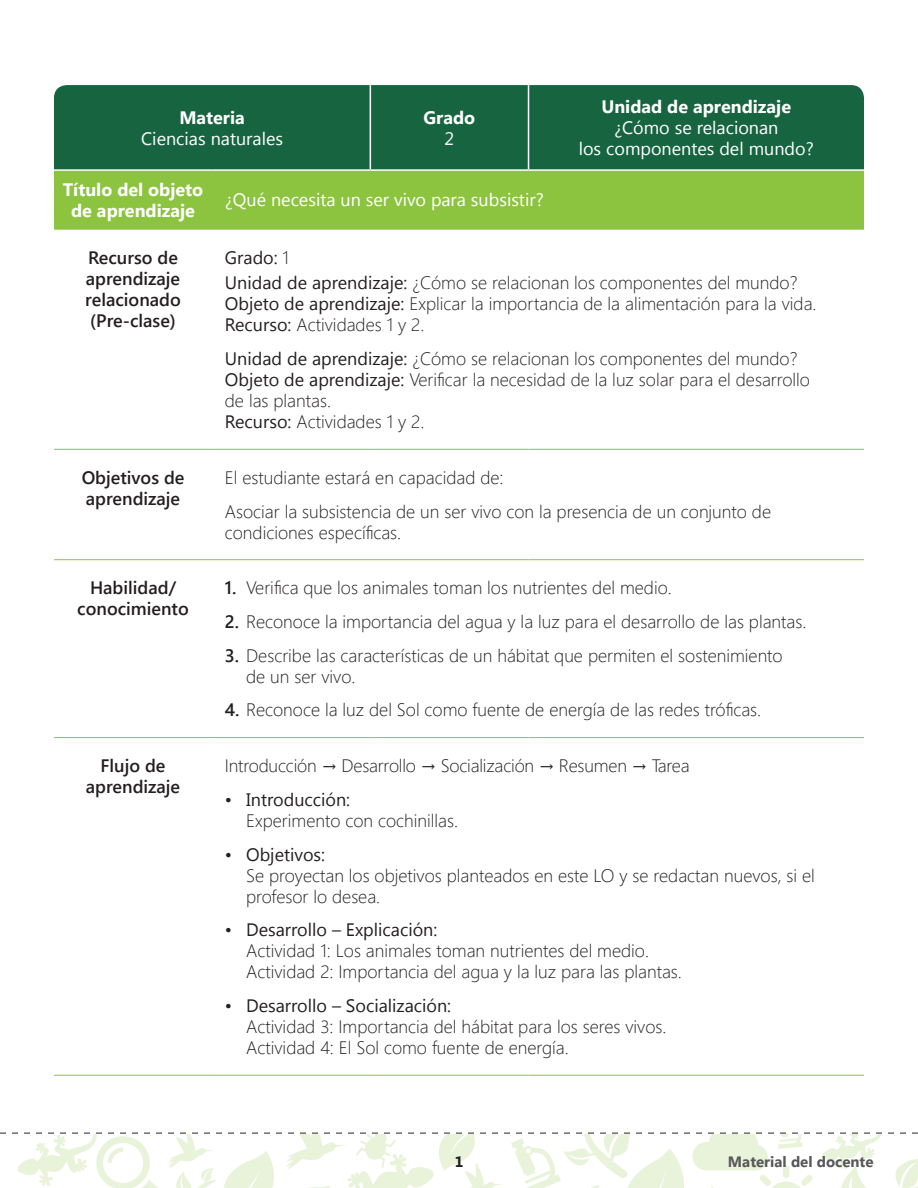
<style>
.page{position:relative;width:918px;height:1188px;background:#fff}
.page>*{position:absolute;margin:0;border:0;box-sizing:border-box;transform-origin:0 0}
.t1{font:300 18px/21px "Segoe UI";color:#231f20}
.t2{font:600 18px/21px "Segoe UI";color:#231f20}
.t3{font:18px/21px "Segoe UI";color:#fff;text-align:center}
.t4{font:18px "Segoe UI";color:#231f20}
.t5{font:700 18px/21px "Segoe UI";color:#fff;text-align:center}
.t6{font:700 15px "Segoe UI";color:#57585a}
.t7{font:700 15px "Segoe UI";color:#231f20}
.s1{font-weight:400}
.s2{font-weight:600}
</style>
<div class="page">
<svg style="left:0;top:1132px;width:918px;height:56px"></svg>
<div style="left:54px;top:85px;width:810px;height:84px;background:#176540"></div>
<div style="left:54px;top:171px;width:810px;height:59px;background:#8cc440"></div>
<hr style="left:370px;top:85px;width:1px;height:84px;background:#fff">
<hr style="left:528px;top:85px;width:1px;height:84px;background:#fff">
<hr style="left:54px;top:559px;width:158px;height:1px;background:#8cc440">
<hr style="left:212px;top:559px;width:158px;height:1px;background:#8cc440">
<hr style="left:370px;top:559px;width:159px;height:1px;background:#8cc440">
<hr style="left:529px;top:559px;width:335px;height:1px;background:#8cc440">
<hr style="left:54px;top:737px;width:158px;height:1px;background:#8cc440">
<hr style="left:212px;top:737px;width:158px;height:1px;background:#8cc440">
<hr style="left:370px;top:737px;width:159px;height:1px;background:#8cc440">
<hr style="left:529px;top:737px;width:335px;height:1px;background:#8cc440">
<hr style="left:54px;top:1075px;width:158px;height:1px;background:#8cc440">
<hr style="left:212px;top:1075px;width:158px;height:1px;background:#8cc440">
<hr style="left:370px;top:1075px;width:159px;height:1px;background:#8cc440">
<hr style="left:529px;top:1075px;width:335px;height:1px;background:#8cc440">
<hr style="left:54px;top:449px;width:158px;height:1px;background:#8cc440">
<hr style="left:212px;top:449px;width:158px;height:1px;background:#8cc440">
<hr style="left:370px;top:449px;width:159px;height:1px;background:#8cc440">
<hr style="left:529px;top:449px;width:335px;height:1px;background:#8cc440">
<p class="t5" style="left:179px;top:106px;width:67px">Materia</p>
<p class="t3" style="left:141px;top:127px;width:143px">Ciencias naturales</p>
<p class="t5" style="left:424px;top:106px;width:53px">Grado</p>
<p class="t3" style="left:445px;top:127px;width:11px">2</p>
<p class="t5" style="left:601px;top:95px;width:191px">Unidad de aprendizaje</p>
<p class="t3" style="left:579px;top:116px;width:237px">¿Cómo se relacionan<br>los componentes del mundo?</p>
<p class="t5" style="left:63px;top:178px;width:142px">Título del objeto de aprendizaje</p>
<p class="t3" style="left:225px;top:189px;width:320px">¿Qué necesita un ser vivo para subsistir?</p>
<p class="t2" style="left:85px;top:247px;width:97px">Recurso de aprendizaje relacionado (Pre-clase)</p>
<p class="t1" style="left:225px;top:244px;width:574px;line-height:25.2px"><span class="s1">Grado:</span> 1<br><span class="s1">Unidad de aprendizaje:</span> ¿Cómo se relacionan los componentes del mundo?</p>
<p class="t1" style="left:225px;top:293px;width:593px"><span class="s1">Objeto de aprendizaje:</span> Explicar la importancia de la alimentación para la vida.<br><span class="s1">Recurso:</span> Actividades 1 y 2.</p>
<p class="t1" style="left:225px;top:347px;width:587px"><span class="s1">Unidad de aprendizaje:</span> ¿Cómo se relacionan los componentes del mundo?<br><span class="s1">Objeto de aprendizaje:</span> Verificar la necesidad de la luz solar para el desarrollo de las plantas.<br><span class="s1">Recurso:</span> Actividades 1 y 2.</p>
<p class="t2" style="left:82px;top:467px;width:104px">Objetivos de aprendizaje</p>
<p class="t1" style="left:225px;top:460px;width:548px;line-height:33.8px">El estudiante estará en capacidad de:<br>Asociar la subsistencia de un ser vivo con la presencia de un conjunto de</p>
<p class="t1" style="left:225px;top:521px;width:178px">condiciones específicas.</p>
<p class="t2" style="left:77px;top:577px;width:113px;text-align:center">Habilidad/ conocimiento</p>
<p class="t1" style="left:225px;top:576px;width:448px"><span class="s2">1.</span> Verifica que los animales toman los nutrientes del medio.</p>
<p class="t1" style="left:225px;top:610px;width:583px"><span class="s2">2.</span> Reconoce la importancia del agua y la luz para el desarrollo de las plantas.</p>
<p class="t1" style="left:246px;top:644px;width:538px;text-indent:-21px"><span class="s2">3.</span> Describe las características de un hábitat que permiten el sostenimiento de un ser vivo.</p>
<p class="t1" style="left:225px;top:699px;width:538px"><span class="s2">4.</span> Reconoce la luz del Sol como fuente de energía de las redes tróficas.</p>
<p class="t2" style="left:86px;top:755px;width:96px;text-align:center">Flujo de aprendizaje</p>
<p class="t1" style="left:225px;top:754px;width:466px">Introducción → Desarrollo → Socialización → Resumen → Tarea</p>
<p class="t4" style="left:225px;top:787px;width:127px">• Introducción:</p>
<p class="t1" style="left:246px;top:809px;width:213px">Experimento con cochinillas.</p>
<p class="t4" style="left:225px;top:842px;width:102px">• Objetivos:</p>
<p class="t1" style="left:246px;top:864px;width:570px">Se proyectan los objetivos planteados en este LO y se redactan nuevos, si el profesor lo desea.</p>
<p class="t4" style="left:225px;top:917px;width:214px">• Desarrollo – Explicación:</p>
<p class="t1" style="left:246px;top:940px;width:437px">Actividad 1: Los animales toman nutrientes del medio.<br>Actividad 2: Importancia del agua y la luz para las plantas.</p>
<p class="t4" style="left:225px;top:993px;width:228px">• Desarrollo – Socialización:</p>
<p class="t1" style="left:246px;top:1015px;width:422px">Actividad 3: Importancia del hábitat para los seres vivos.<br>Actividad 4: El Sol como fuente de energía.</p>
<p class="t7" style="left:455px;top:1151px;width:10px">1</p>
<p class="t6" style="left:728px;top:1151px;width:147px">Material del docente</p>
</div>
